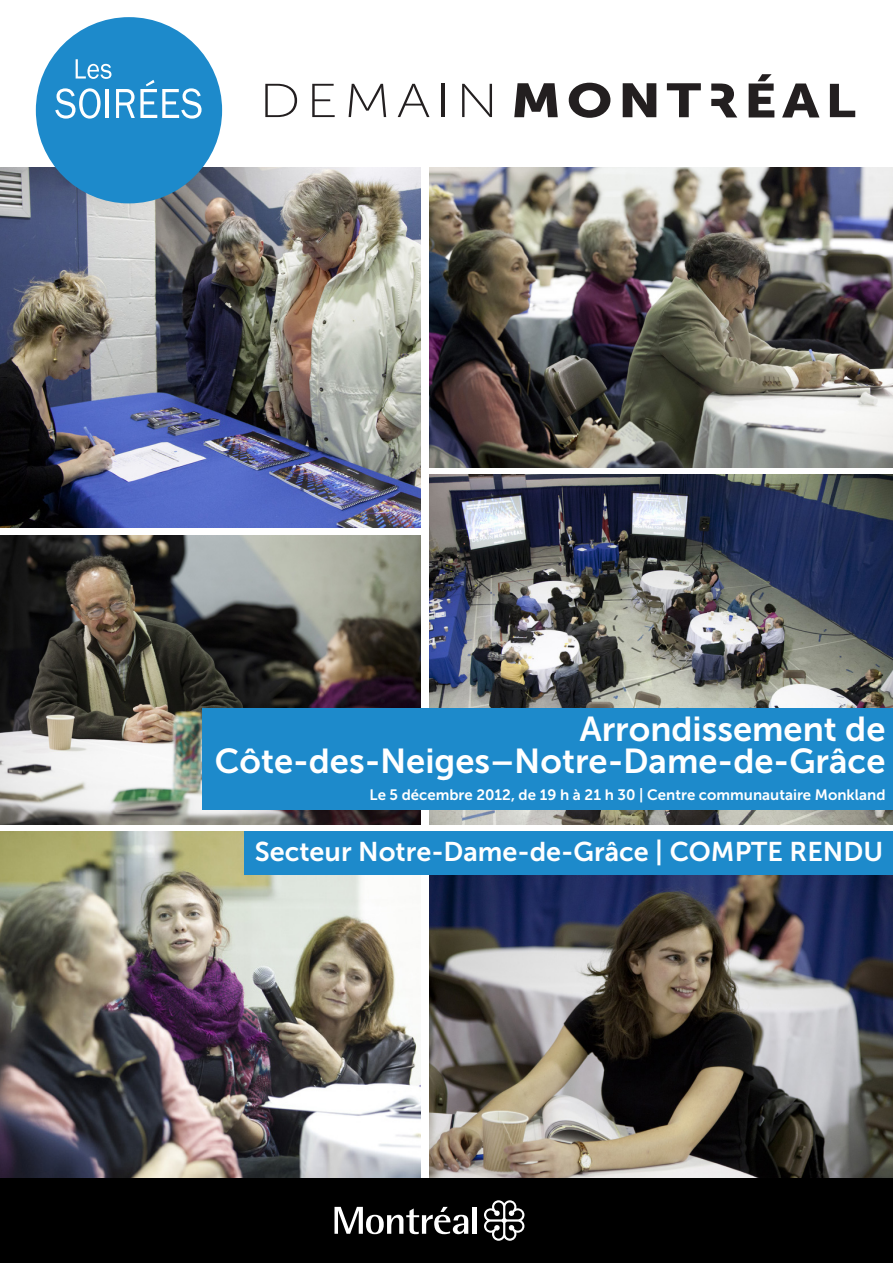
<style>
.page{position:relative;width:893px;height:1263px;background:#fff}
.page>*{position:absolute;margin:0;border:0;box-sizing:border-box;transform-origin:0 0}
.t1{font:34.5px/31.5px "Museo Sans 700";color:#fff;text-align:right}
.t2{font:27px "Museo Sans 700";color:#fff}
.t3{font:15px "Museo Sans 700";color:#fff}
</style>
<div class="page">
<svg style="left:265px;top:84px;width:32px;height:33px"></svg>
<svg style="left:312px;top:84px;width:23px;height:33px"></svg>
<svg style="left:349px;top:84px;width:37px;height:33px"></svg>
<svg style="left:398px;top:84px;width:31px;height:33px"></svg>
<hr style="left:442px;top:83px;width:3px;height:34px;background:#231f20">
<svg style="left:462px;top:84px;width:30px;height:33px"></svg>
<svg style="left:514px;top:83px;width:44px;height:34px"></svg>
<svg style="left:569px;top:83px;width:41px;height:35px"></svg>
<svg style="left:623px;top:83px;width:33px;height:34px"></svg>
<svg style="left:667px;top:83px;width:34px;height:34px"></svg>
<svg style="left:749px;top:74px;width:25px;height:43px"></svg>
<svg style="left:782px;top:84px;width:37px;height:33px"></svg>
<svg style="left:830px;top:84px;width:25px;height:33px"></svg>
<svg style="left:711px;top:84px;width:26px;height:33px"></svg>
<img style="left:429px;top:474px;width:464px;height:350px">
<img style="left:0;top:831px;width:420px;height:347px">
<img style="left:0;top:168px;width:420px;height:359px">
<img style="left:0;top:536px;width:420px;height:288px">
<img style="left:429px;top:875px;width:464px;height:303px">
<div style="left:36px;top:17px;width:186px;height:186px;background:#1d8acb;border-radius:50%"></div>
<svg style="left:55px;top:59px;width:147px;height:60px"></svg>
<div style="left:245px;top:831px;width:648px;height:44px;background:#1d8acb"></div>
<div style="left:0;top:1178px;width:893px;height:85px;background:#000"></div>
<div style="left:203px;top:708px;width:690px;height:102px;background:#1d8acb"></div>
<svg style="left:484px;top:1200px;width:40px;height:41px"></svg>
<svg style="left:334px;top:1207px;width:134px;height:27px"></svg>
<hr style="left:473px;top:1207px;width:4px;height:27px;background:#fff">
<img style="left:429px;top:168px;width:464px;height:299px">
<h1 class="t1" style="left:215px;top:714px;width:672px">Arrondissement de<br>Côte-des-Neiges–Notre-Dame-de-Grâce</h1>
<p class="t3" style="left:370px;top:786px;width:517px">Le 5 décembre 2012, de 19 h à 21 h 30 | Centre communautaire Monkland</p>
<h2 class="t2" style="left:255px;top:837px;width:630px">Secteur Notre-Dame-de-Grâce | COMPTE RENDU</h2>
</div>
